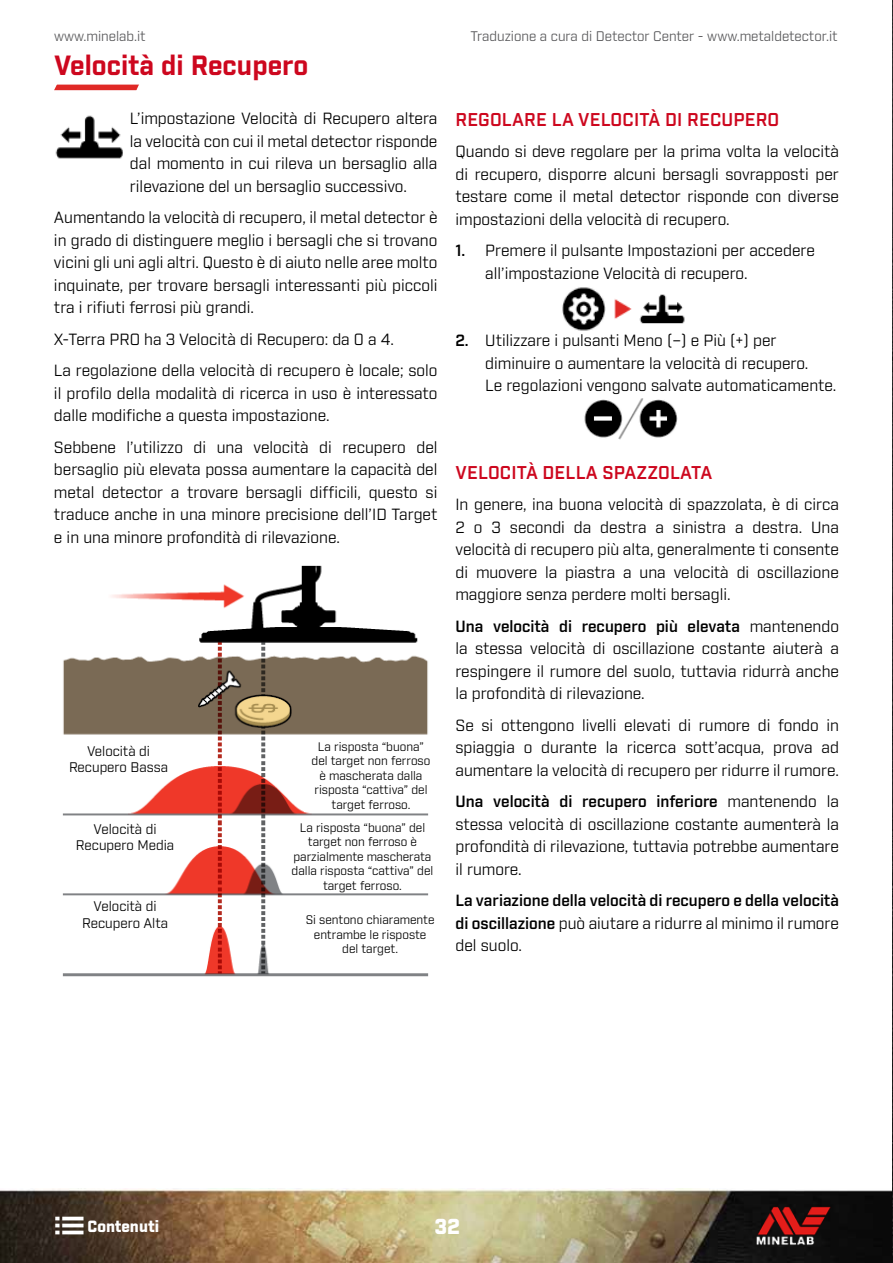
<style>
.page{position:relative;width:893px;height:1263px;background:#fff}
.page>*{position:absolute;margin:0;border:0;box-sizing:border-box;transform-origin:0 0}
.t1{font:700 27px "Industry";color:#cd071e}
.t2{font:900 21px "Industry";color:#fff}
.t3{font:600 18px "Industry";letter-spacing:.01em;color:#cd071e}
.t4{font:15.75px/22.5px "Industry";color:#000;text-align:justify}
.t5{font:600 15.75px/22.5px "Industry";color:#000;text-align:justify}
.t6{font:900 15.75px "Industry";color:#fff}
.t7{font:13.5px/16.2px "Industry";color:#000;text-align:center}
.t8{font:13.5px "Industry";color:#58585a}
.t9{font:12px/14.4px "Industry";color:#000;text-align:center}
.s1{font-weight:600}
.s2{font-weight:400}
</style>
<div class="page">
<img style="left:1px;top:1188px;width:891px;height:75px">
<img style="left:748px;top:1199px;width:91px;height:54px">
<hr style="left:62px;top:1217px;width:22px;height:3px;background:#fff">
<hr style="left:62px;top:1224px;width:22px;height:3px;background:#fff">
<svg style="left:62px;top:1230px;width:22px;height:4px"></svg>
<svg style="left:55px;top:1217px;width:5px;height:17px"></svg>
<img style="left:892px;top:0;width:1px;height:1263px">
<img style="left:54px;top:84px;width:85px;height:6px">
<img style="left:55px;top:115px;width:68px;height:44px">
<img style="left:62px;top:565px;width:367px;height:412px">
<div style="left:65px;top:742px;width:107px;height:33px;background:#fff"></div>
<div style="left:65px;top:820px;width:120px;height:33px;background:#fff"></div>
<div style="left:65px;top:898px;width:120px;height:32px;background:#fff"></div>
<div style="left:304px;top:739px;width:133px;height:72px;background:#fff"></div>
<img style="left:562px;top:287px;width:123px;height:44px">
<div style="left:287px;top:820px;width:150px;height:72px;background:#fff"></div>
<div style="left:303px;top:898px;width:134px;height:72px;background:#fff"></div>
<img style="left:584px;top:398px;width:94px;height:42px">
<p class="t8" style="left:54px;top:28px;width:93px">www.minelab.it</p>
<h1 class="t1" style="left:54px;top:49px;width:256px">Velocità di Recupero</h1>
<p class="t4" style="left:130px;top:108px;width:309px">L’impostazione Velocità di Recupero altera la velocità con cui il metal detector risponde dal momento in cui rileva un bersaglio alla rilevazione del un bersaglio successivo.</p>
<p class="t4" style="left:54px;top:207px;width:385px">Aumentando la velocità di recupero, il metal detector è in grado di distinguere meglio i bersagli che si trovano vicini gli uni agli altri. Questo è di aiuto nelle aree molto inquinate, per trovare bersagli interessanti più piccoli tra i rifiuti ferrosi più grandi.</p>
<p class="t4" style="left:54px;top:324px;width:385px;line-height:31.5px">X-Terra PRO ha 3 Velocità di Recupero: da 0 a 4.<br>La regolazione della velocità di recupero è locale; solo</p>
<p class="t4" style="left:54px;top:382px;width:385px">il profilo della modalità di ricerca in uso è interessato dalle modifiche a questa impostazione.</p>
<p class="t4" style="left:54px;top:436px;width:385px">Sebbene l’utilizzo di una velocità di recupero del bersaglio più elevata possa aumentare la capacità del metal detector a trovare bersagli difficili, questo si traduce anche in una minore precisione dell’ID Target e in una minore profondità di rilevazione.</p>
<p class="t7" style="left:69px;top:743px;width:101px">Velocità di<br>Recupero Bassa</p>
<p class="t7" style="left:76px;top:821px;width:100px">Velocità di<br>Recupero Media</p>
<p class="t7" style="left:82px;top:899px;width:88px">Velocità di<br>Recupero Alta</p>
<p class="t9" style="left:312px;top:740px;width:120px">La risposta “buona” del target non ferroso è mascherata dalla risposta “cattiva” del target ferroso.</p>
<p class="t9" style="left:292px;top:821px;width:143px">La risposta “buona” del target non ferroso è parzialmente mascherata dalla risposta “cattiva” del target ferroso.</p>
<p class="t9" style="left:306px;top:913px;width:130px">Si sentono chiaramente entrambe le risposte del target.</p>
<p class="t8" style="left:470px;top:28px;width:369px">Traduzione a cura di Detector Center - www.metaldetector.it</p>
<p class="t3" style="left:456px;top:108px;width:325px">REGOLARE LA VELOCITÀ DI RECUPERO</p>
<p class="t4" style="left:455px;top:141px;width:385px">Quando si deve regolare per la prima volta la velocità di recupero, disporre alcuni bersagli sovrapposti per testare come il metal detector risponde con diverse impostazioni della velocità di recupero.</p>
<p class="t4" style="left:485px;top:240px;width:331px;text-indent:-30px"><span class="s1">1.</span> Premere il pulsante Impostazioni per accedere all’impostazione Velocità di recupero.</p>
<p class="t4" style="left:455px;top:330px;width:323px"><span class="s1">2.</span> Utilizzare i pulsanti Meno (–) e Più (+) per</p>
<p class="t4" style="left:485px;top:352px;width:325px">diminuire o aumentare la velocità di recupero.</p>
<p class="t4" style="left:455px;top:375px;width:382px">Le regolazioni vengono salvate automaticamente.</p>
<p class="t3" style="left:456px;top:461px;width:12px">velocità</p>
<p class="t3" style="left:542px;top:461px;width:12px">della</p>
<p class="t3" style="left:602px;top:461px;width:12px">spazzolata</p>
<p class="t4" style="left:455px;top:494px;width:385px">In genere, ina buona velocità di spazzolata, è di circa 2 o 3 secondi da destra a sinistra a destra. Una velocità di recupero più alta, generalmente ti consente di muovere la piastra a una velocità di oscillazione maggiore senza perdere molti bersagli.</p>
<p class="t4" style="left:455px;top:615px;width:385px"><span class="s1">Una velocità di recupero più elevata</span> mantenendo la stessa velocità di oscillazione costante aiuterà a respingere il rumore del suolo, tuttavia ridurrà anche la profondità di rilevazione.</p>
<p class="t4" style="left:455px;top:714px;width:385px">Se si ottengono livelli elevati di rumore di fondo in spiaggia o durante la ricerca sott’acqua, prova ad aumentare la velocità di recupero per ridurre il rumore.</p>
<p class="t4" style="left:455px;top:791px;width:385px"><span class="s1">Una velocità di recupero inferiore</span> mantenendo la stessa velocità di oscillazione costante aumenterà la profondità di rilevazione, tuttavia potrebbe aumentare il rumore.</p>
<p class="t5" style="left:455px;top:890px;width:385px">La variazione della velocità di recupero e della velocità di oscillazione <span class="s2">può aiutare a ridurre al minimo il rumore del suolo.</span></p>
<p class="t6" style="left:88px;top:1217px;width:73px">Contenuti</p>
<h2 class="t2" style="left:434px;top:1214px;width:27px">32</h2>
</div>
